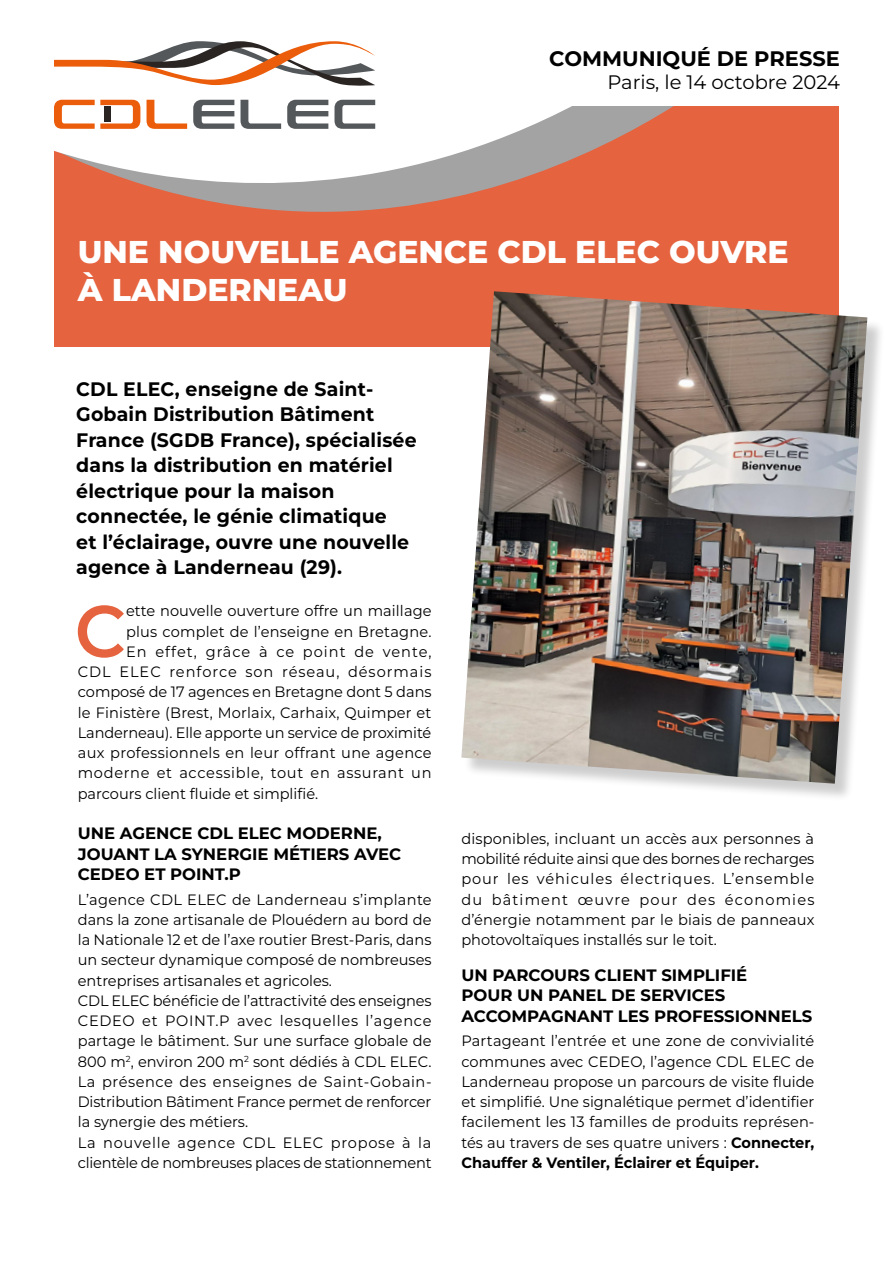
<style>
.page{position:relative;width:893px;height:1263px;background:#fff}
.page>*{position:absolute;margin:0;border:0;box-sizing:border-box;transform-origin:0 0}
.Cdl_texte{font:600 72.9px "Montserrat";color:#e5633f}
.t1{font:800 31.5px/37.8px "Montserrat";color:#fff}
.t2{font:700 21px "Montserrat";color:#000}
.t3{font:700 19.5px/25.5px "Montserrat";letter-spacing:.01em;color:#000}
.t4{font:19.5px "Montserrat";color:#000}
.CDL_inter{font:700 16.5px/20.2px "Montserrat";color:#000}
.Cdl_texte-2{font:15px/20.2px "Montserrat";color:#000;text-align:justify}
.Cdl_texte-3{font:15px "Montserrat";letter-spacing:.025em;color:#000}
.Cdl_texte-4{font:15px "Montserrat";letter-spacing:.05em;color:#000}
.Cdl_texte-5{font:15px "Montserrat";letter-spacing:.065em;color:#000}
.Cdl_texte-6{font:15px "Montserrat";letter-spacing:.07em;color:#000}
.s1{font-weight:700}
</style>
<div class="page">
<div style="left:54px;top:87px;width:785px;height:260px;background:#e5633f"></div>
<svg style="left:54px;top:87px;width:595px;height:125px"></svg>
<div style="left:531px;top:30px;width:322px;height:75px;background:#fff"></div>
<div style="left:464px;top:294px;width:422px;height:508px;background:#000;opacity:.2"></div>
<img style="left:461px;top:291px;width:406px;height:493px">
<svg style="left:54px;top:41px;width:321px;height:45px"></svg>
<svg style="left:147px;top:100px;width:40px;height:29px"></svg>
<svg style="left:193px;top:100px;width:41px;height:29px"></svg>
<svg style="left:240px;top:100px;width:41px;height:29px"></svg>
<svg style="left:287px;top:100px;width:41px;height:29px"></svg>
<svg style="left:334px;top:100px;width:41px;height:29px"></svg>
<svg style="left:54px;top:100px;width:86px;height:29px;background:#f5b58f"></svg>
<div style="left:104px;top:107px;width:7px;height:15px;background:#2a2522"></div>
<p class="t2" style="left:549px;top:43px;width:292px">COMMUNIQUÉ DE PRESSE</p>
<p class="t4" style="left:608px;top:69px;width:234px">Paris, le 14 octobre 2024</p>
<p class="t1" style="left:78px;top:231px;width:712px">UNE NOUVELLE AGENCE CDL ELEC OUVRE<br>À LANDERNEAU</p>
<p class="t3" style="left:76px;top:375px;width:342px">CDL ELEC, enseigne de Saint-<br>Gobain Distribution Bâtiment<br>France (SGDB France), spécialisée dans la distribution en matériel électrique pour la maison connectée, le génie climatique<br>et l’éclairage, ouvre une nouvelle agence à Landerneau (29).</p>
<p class="Cdl_texte" style="left:75px;top:579px;width:53px">C</p>
<p class="Cdl_texte-2" style="left:126px;top:600px;width:307px">ette nouvelle ouverture offre un maillage</p>
<p class="Cdl_texte-2" style="left:126px;top:621px;width:307px">plus complet de l’enseigne en Bretagne.</p>
<p class="Cdl_texte-6" style="left:126px;top:641px;width:307px">En effet, grâce à ce point de vente,</p>
<p class="Cdl_texte-5" style="left:78px;top:662px;width:355px">CDL ELEC renforce son réseau, désormais</p>
<p class="Cdl_texte-2" style="left:78px;top:681px;width:355px">composé de 17 agences en Bretagne dont 5 dans</p>
<p class="Cdl_texte-2" style="left:78px;top:702px;width:355px">le Finistère (Brest, Morlaix, Carhaix, Quimper et</p>
<p class="Cdl_texte-2" style="left:78px;top:722px;width:355px">Landerneau). Elle apporte un service de proximité</p>
<p class="Cdl_texte-3" style="left:78px;top:743px;width:355px">aux professionnels en leur offrant une agence</p>
<p class="Cdl_texte-4" style="left:78px;top:763px;width:355px">moderne et accessible, tout en assurant un</p>
<p class="Cdl_texte-2" style="left:78px;top:783px;width:242px">parcours client fluide et simplifié.</p>
<p class="CDL_inter" style="left:78px;top:822px;width:325px">UNE AGENCE CDL ELEC MODERNE,<br>JOUANT LA SYNERGIE MÉTIERS AVEC<br>CEDEO ET POINT.P</p>
<p class="Cdl_texte-2" style="left:78px;top:889px;width:355px">L’agence CDL ELEC de Landerneau s’implante dans la zone artisanale de Plouédern au bord de la Nationale 12 et de l’axe routier Brest-Paris, dans un secteur dynamique composé de nombreuses entreprises artisanales et agricoles.</p>
<p class="Cdl_texte-2" style="left:78px;top:990px;width:355px">CDL ELEC bénéficie de l’attractivité des enseignes CEDEO et POINT.P avec lesquelles l’agence partage le bâtiment. Sur une surface globale de 800 m<sup>2</sup>, environ 200 m<sup>2</sup> sont dédiés à CDL ELEC.<br>La présence des enseignes de Saint-Gobain-Distribution Bâtiment France permet de renforcer la synergie des métiers.</p>
<p class="Cdl_texte-2" style="left:78px;top:1132px;width:355px">La nouvelle agence CDL ELEC propose à la clientèle de nombreuses places de stationnement</p>
<p class="Cdl_texte-2" style="left:461px;top:828px;width:355px">disponibles, incluant un accès aux personnes à mobilité réduite ainsi que des bornes de recharges pour les véhicules électriques. L’ensemble du bâtiment œuvre pour des économies d’énergie notamment par le biais de panneaux photovoltaïques installés sur le toit.</p>
<p class="CDL_inter" style="left:461px;top:964px;width:352px">UN PARCOURS CLIENT SIMPLIFIÉ<br>POUR UN PANEL DE SERVICES<br>ACCOMPAGNANT LES PROFESSIONNELS</p>
<p class="Cdl_texte-2" style="left:461px;top:1030px;width:354px">Partageant l’entrée et une zone de convivialité communes avec CEDEO, l’agence CDL ELEC de Landerneau propose un parcours de visite fluide et simplifié. Une signalétique permet d’identifier facilement les 13 familles de produits représen&shy;tés au travers de ses quatre univers : <span class="s1">Connecter, Chauffer &amp; Ventiler, Éclairer et Équiper.</span></p>
</div>
